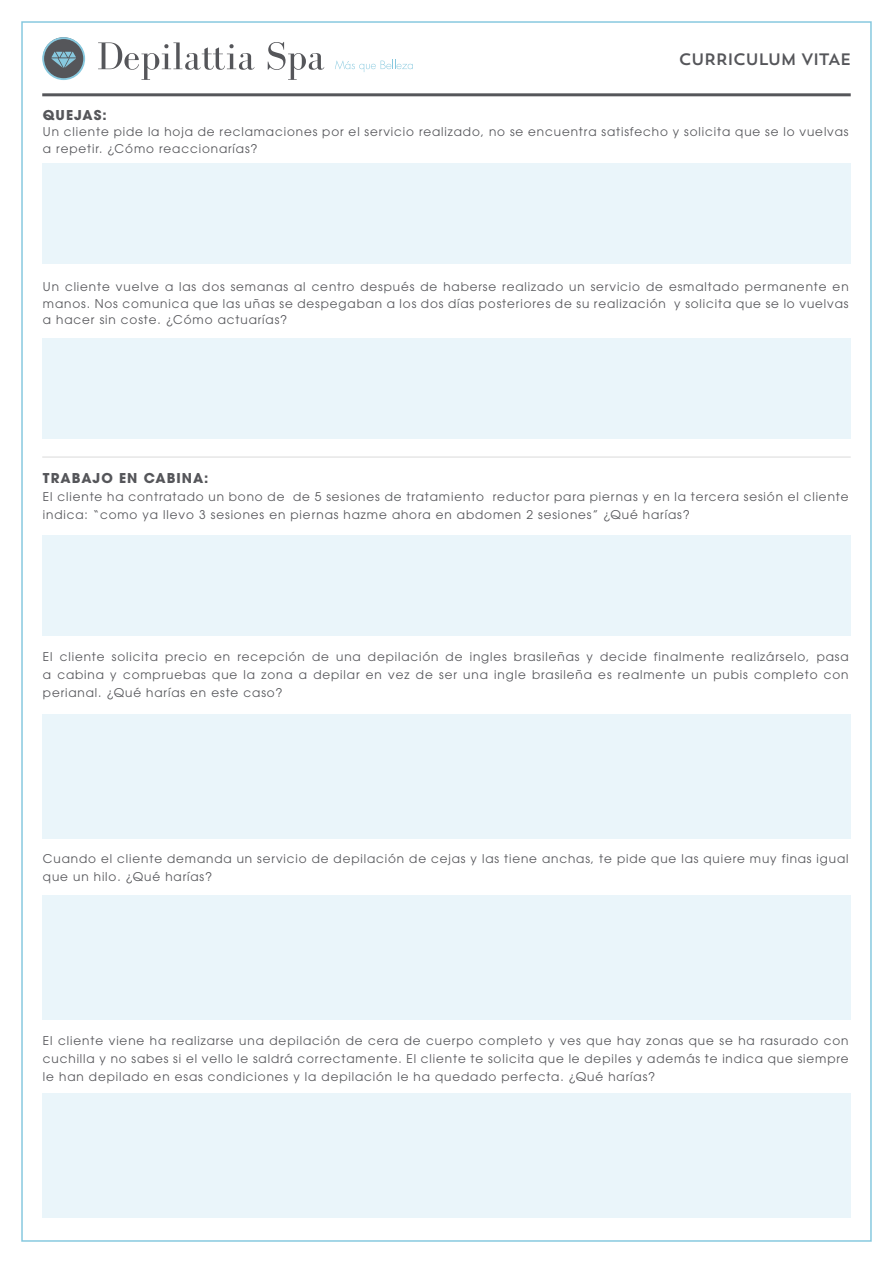
<style>
.page{position:relative;width:893px;height:1263px;background:#fff}
.page>*{position:absolute;margin:0;border:0;box-sizing:border-box;transform-origin:0 0}
.t1{font:16.5px "Trend Sans One";letter-spacing:-.075em;color:#55565a}
.t2{font:700 13.5px "ITC Avant Garde Pro";letter-spacing:.075em;color:#55565a}
.t3{font:12px/18px "ITC Avant Garde Pro";letter-spacing:.075em;color:#55565a;text-align:justify}
</style>
<div class="page">
<svg style="left:42px;top:37px;width:43px;height:43px"></svg>
<svg style="left:98px;top:42px;width:156px;height:38px"></svg>
<svg style="left:268px;top:42px;width:56px;height:38px"></svg>
<svg style="left:335px;top:60px;width:78px;height:12px"></svg>
<hr style="left:42px;top:93px;width:809px;height:3px;background:#55565a">
<div style="left:42px;top:163px;width:809px;height:101px;background:#eaf5fa"></div>
<div style="left:42px;top:338px;width:809px;height:100px;background:#eaf5fa"></div>
<div style="left:42px;top:535px;width:809px;height:101px;background:#eaf5fa"></div>
<div style="left:42px;top:1093px;width:809px;height:125px;background:#eaf5fa"></div>
<div style="left:42px;top:895px;width:809px;height:125px;background:#eaf5fa"></div>
<div style="left:42px;top:714px;width:809px;height:125px;background:#eaf5fa"></div>
<hr style="left:42px;top:457px;width:809px;height:1px;background:#dadada">
<h1 class="t1" style="left:679px;top:49px;width:175px">CURRICULUM VITAE</h1>
<p class="t2" style="left:43px;top:106px;width:65px">QUEJAS:</p>
<p class="t3" style="left:43px;top:123px;width:807px;line-height:16.5px">Un cliente pide la hoja de reclamaciones por el servicio realizado, no se encuentra satisfecho y solicita que se lo vuelvas a repetir. ¿Cómo reaccionarías?</p>
<p class="t3" style="left:43px;top:278px;width:807px;line-height:16.5px">Un cliente vuelve a las dos semanas al centro después de haberse realizado un servicio de esmaltado permanente en manos. Nos comunica que las uñas se despegaban a los dos días posteriores de su realización y solicita que se lo vuelvas a hacer sin coste. ¿Cómo actuarías?</p>
<p class="t2" style="left:43px;top:469px;width:167px">TRABAJO EN CABINA:</p>
<p class="t3" style="left:43px;top:487px;width:807px">El cliente ha contratado un bono de de 5 sesiones de tratamiento reductor para piernas y en la tercera sesión el cliente indica: “como ya llevo 3 sesiones en piernas hazme ahora en abdomen 2 sesiones” ¿Qué harías?</p>
<p class="t3" style="left:43px;top:647px;width:807px">El cliente solicita precio en recepción de una depilación de ingles brasileñas y decide finalmente realizárselo, pasa a cabina y compruebas que la zona a depilar en vez de ser una ingle brasileña es realmente un pubis completo con perianal. ¿Qué harías en este caso?</p>
<p class="t3" style="left:43px;top:850px;width:807px">Cuando el cliente demanda un servicio de depilación de cejas y las tiene anchas, te pide que las quiere muy finas igual que un hilo. ¿Qué harías?</p>
<p class="t3" style="left:43px;top:1031px;width:807px">El cliente viene ha realizarse una depilación de cera de cuerpo completo y ves que hay zonas que se ha rasurado con cuchilla y no sabes si el vello le saldrá correctamente. El cliente te solicita que le depiles y además te indica que siempre le han depilado en esas condiciones y la depilación le ha quedado perfecta. ¿Qué harías?</p>
</div>
